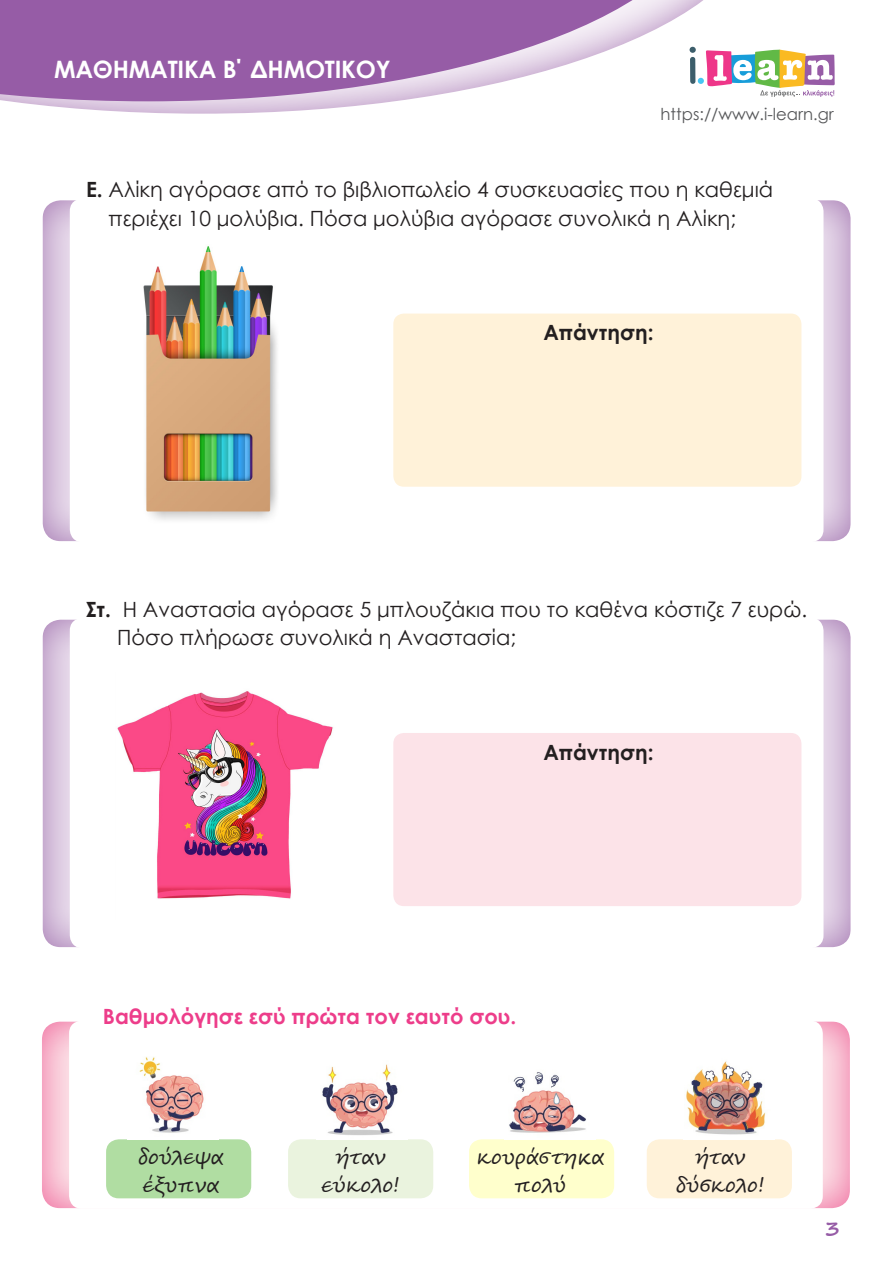
<style>
.page{position:relative;width:893px;height:1263px;background:#fff}
.page>*{position:absolute;margin:0;border:0;box-sizing:border-box;transform-origin:0 0}
.t1{font:700 24px "Century Gothic";letter-spacing:-.01em;color:#fff}
.t2{font:21px/28.5px "Century Gothic";color:#231f20}
.t3{font:21px/28.5px "Segoe Script";color:#231f20;text-align:center}
.t4{font:700 21px "Century Gothic";color:#ed3d8a}
.t5{font:700 21px "Century Gothic";color:#231f20}
.t6{font:700 21px "Segoe Script";color:#965ca6}
.t7{font:16.5px "Century Gothic";color:#57585a}
.s1{font-weight:700}
</style>
<div class="page">
<div style="left:42px;top:198px;width:809px;height:343px;background:#965ca6;opacity:.75"></div>
<div style="left:70px;top:198px;width:753px;height:344px;background:#fff;border-radius:13px"></div>
<div style="left:42px;top:617px;width:809px;height:332px;background:#965ca6;opacity:.75"></div>
<div style="left:70px;top:618px;width:753px;height:330px;background:#fff;border-radius:13px"></div>
<div style="left:0;top:0;width:759px;height:116px;background:#965ca6;opacity:.75"></div>
<svg style="left:0;top:0;width:705px;height:101px;fill:#965ca6"></svg>
<svg style="left:690px;top:47px;width:145px;height:50px"></svg>
<div style="left:42px;top:1019px;width:808px;height:189px;background:#ed3d8a;opacity:.75"></div>
<div style="left:69px;top:1020px;width:754px;height:189px;background:#fff;border-radius:13px"></div>
<div style="left:106px;top:1139px;width:145px;height:59px;background:#b0dda2;border-radius:13px"></div>
<div style="left:288px;top:1139px;width:145px;height:59px;background:#eaf3de;border-radius:13px"></div>
<div style="left:469px;top:1139px;width:145px;height:59px;background:#ffc;border-radius:13px"></div>
<div style="left:647px;top:1139px;width:145px;height:59px;background:#fff2d9;border-radius:13px"></div>
<img style="left:139px;top:1057px;width:65px;height:76px">
<img style="left:322px;top:1064px;width:76px;height:71px">
<img style="left:509px;top:1072px;width:77px;height:61px">
<img style="left:686px;top:1061px;width:80px;height:74px">
<div style="left:393px;top:314px;width:408px;height:173px;background:#fff2d9;border-radius:11px"></div>
<div style="left:393px;top:733px;width:408px;height:173px;background:#fce3e8;border-radius:11px"></div>
<img style="left:143px;top:246px;width:134px;height:274px">
<img style="left:117px;top:691px;width:216px;height:208px">
<p class="t1" style="left:54px;top:51px;width:338px">ΜΑΘΗΜΑΤΙΚΑ Β΄ ΔΗΜΟΤΙΚΟΥ</p>
<p class="t7" style="left:660px;top:103px;width:175px">https://www.i-learn.gr</p>
<p class="t2" style="left:109px;top:175px;width:666px;text-indent:-23px"><span class="s1">Ε.</span> Αλίκη αγόρασε από το βιβλιοπωλείο 4 συσκευασίες που η καθεμιά περιέχει 10 μολύβια. Πόσα μολύβια αγόρασε συνολικά η Αλίκη;</p>
<p class="t5" style="left:543px;top:316px;width:112px">Απάντηση:</p>
<p class="t2" style="left:117px;top:595px;width:692px;text-indent:-31px"><span class="s1">Στ.</span> Η Αναστασία αγόρασε 5 μπλουζάκια που το καθένα κόστιζε 7 ευρώ.<br>Πόσο πλήρωσε συνολικά η Αναστασία;</p>
<p class="t5" style="left:543px;top:736px;width:112px">Απάντηση:</p>
<p class="t4" style="left:103px;top:1000px;width:415px">Βαθμολόγησε εσύ πρώτα τον εαυτό σου.</p>
<p class="t3" style="left:138px;top:1143px;width:87px;text-align:left">δούλεψα έξυπνα</p>
<p class="t3" style="left:321px;top:1143px;width:80px">ήταν εύκολο!</p>
<p class="t3" style="left:477px;top:1143px;width:129px">κουράστηκα πολύ</p>
<p class="t3" style="left:676px;top:1143px;width:90px">ήταν δύσκολο!</p>
<p class="t6" style="left:825px;top:1212px;width:17px">3</p>
</div>
